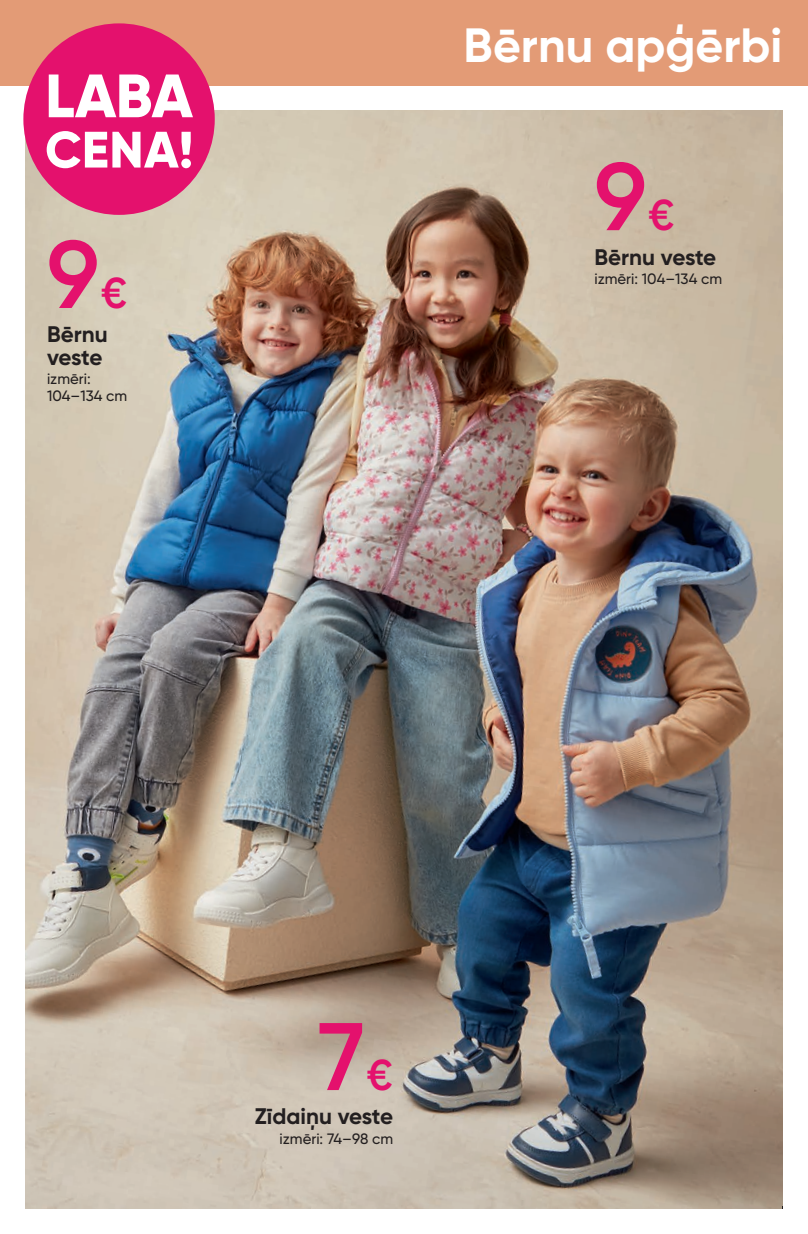
<style>
.page{position:relative;width:808px;height:1234px;background:#fff}
.page>*{position:absolute;margin:0;border:0;box-sizing:border-box;transform-origin:0 0}
.t1{font:600 95.7px "Gilroy";color:#e4116d}
.t2{font:800 61.05px "Gilroy";color:#fff}
.t3{font:800 51.15px "Gilroy";color:#fff}
.t4{font:700 48px "Gilroy";color:#fff}
.t5{font:700 22.5px/22.5px "Gilroy";color:#231f20}
.t6{font:500 15px/16.8px "Gilroy";color:#231f20}
.s1{font-size:43.2px}
</style>
<div class="page">
<img style="left:26px;top:111px;width:756px;height:1097px">
<div style="left:0;top:0;width:808px;height:85px;background:#e39b76"></div>
<div style="left:23px;top:23px;width:192px;height:192px;background:#e4116d;border-radius:50%"></div>
<h2 class="t2" style="left:45px;top:57px;width:149px">LABA</h2>
<h3 class="t3" style="left:45px;top:117px;width:150px">CENA!</h3>
<h1 class="t1" style="left:47px;top:215px;width:82px">9<span class="s1">€</span></h1>
<h3 class="t5" style="left:47px;top:323px;width:62px">Bērnu veste</h3>
<p class="t6" style="left:47px;top:370px;width:82px">izmēri:<br>104–134 cm</p>
<h3 class="t4" style="left:464px;top:15px;width:320px">Bērnu apģērbi</h3>
<h1 class="t1" style="left:594px;top:137px;width:82px">9<span class="s1">€</span></h1>
<h3 class="t5" style="left:594px;top:245px;width:123px">Bērnu veste</h3>
<p class="t6" style="left:594px;top:270px;width:129px">izmēri: 104–134 cm</p>
<h1 class="t1" style="left:318px;top:996px;width:76px">7<span class="s1">€</span></h1>
<h3 class="t5" style="left:255px;top:1104px;width:140px">Zīdaiņu veste</h3>
<p class="t6" style="left:280px;top:1129px;width:115px">izmēri: 74–98 cm</p>
</div>
